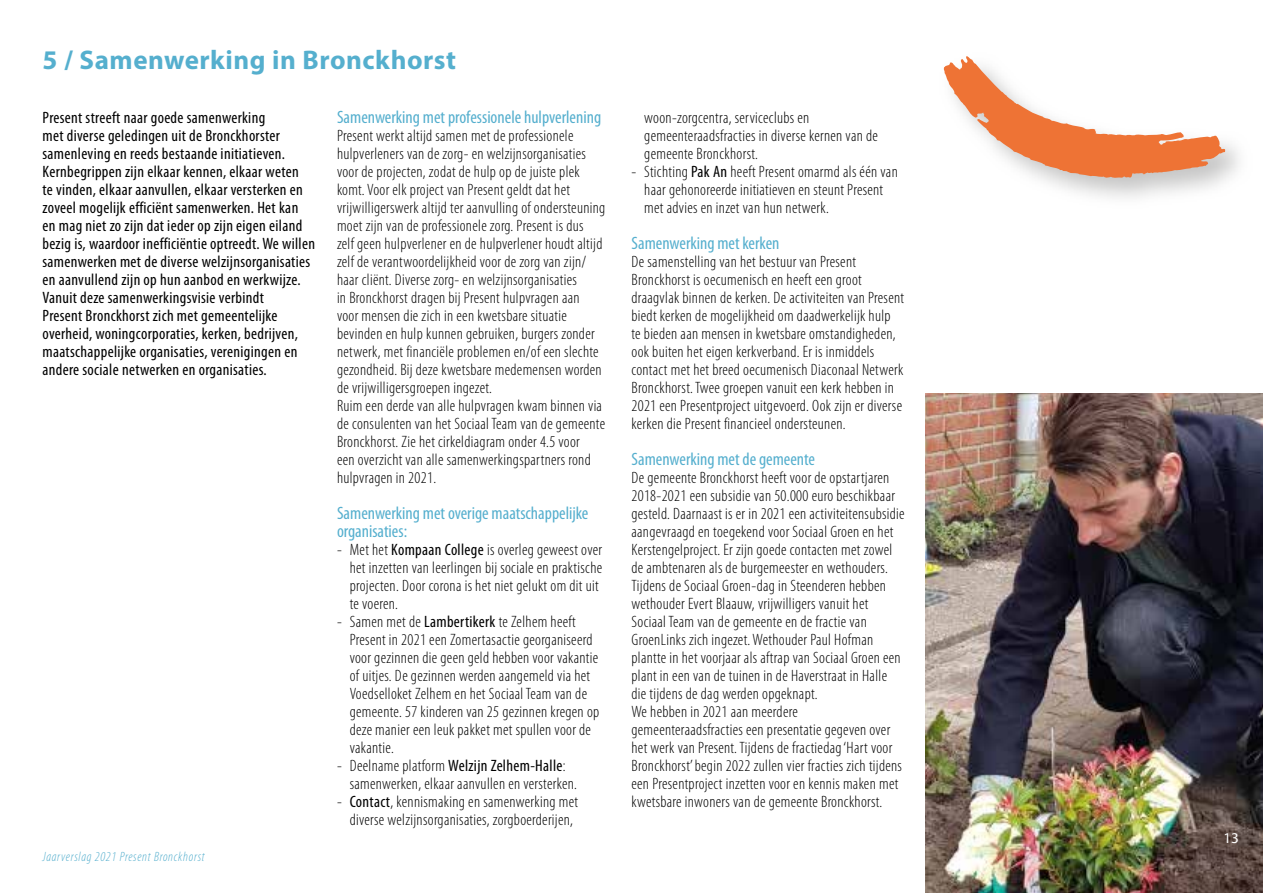
<style>
.page{position:relative;width:1263px;height:893px;background:#fff}
.page>*{position:absolute;margin:0;border:0;box-sizing:border-box;transform-origin:0 0}
.t1{font:700 27px "Myriad Pro";letter-spacing:.02em;color:#55afce}
.t2{font:condensed 18px/18px "Myriad Pro";color:#55afce}
.t3{font:300 condensed 16.5px/18px "Myriad Pro";letter-spacing:.02em;color:#000}
.t4{font:condensed 16.5px/18px "Myriad Pro";letter-spacing:.02em;color:#000}
.t5{font:15px "Myriad";color:#fff}
.t6{font:italic 300 condensed 13.5px "Myriad Pro";letter-spacing:.05em;color:#55afce}
.s1{font-weight:400}
</style>
<div class="page">
<img style="left:926px;top:393px;width:337px;height:500px">
<svg style="left:943px;top:56px;width:283px;height:123px"></svg>
<h1 class="t1" style="left:43px;top:42px;width:415px">5 / Samenwerking in Bronckhorst</h1>
<p class="t4" style="left:43px;top:109px;width:274px">Present streeft naar goede samenwerking<br>met diverse geledingen uit de Bronckhorster samenleving en reeds bestaande initiatieven.<br>Kernbegrippen zijn elkaar kennen, elkaar weten<br>te vinden, elkaar aanvullen, elkaar versterken en zoveel mogelijk efficiënt samenwerken. Het kan en mag niet zo zijn dat ieder op zijn eigen eiland bezig is, waardoor inefficiëntie optreedt. We willen samenwerken met de diverse welzijnsorganisaties en aanvullend zijn op hun aanbod en werkwijze.<br>Vanuit deze samenwerkingsvisie verbindt<br>Present Bronckhorst zich met gemeentelijke overheid, woningcorporaties, kerken, bedrijven, maatschappelijke organisaties, verenigingen en andere sociale netwerken en organisaties.</p>
<p class="t2" style="left:337px;top:108px;width:266px">Samenwerking met professionele hulpverlening</p>
<p class="t3" style="left:337px;top:127px;width:270px">Present werkt altijd samen met de professionele hulpverleners van de zorg- en welzijnsorganisaties voor de projecten, zodat de hulp op de juiste plek komt. Voor elk project van Present geldt dat het vrijwilligerswerk altijd ter aanvulling of ondersteuning moet zijn van de professionele zorg. Present is dus<br>zelf geen hulpverlener en de hulpverlener houdt altijd zelf de verantwoordelijkheid voor de zorg van zijn/ haar cliënt. Diverse zorg- en welzijnsorganisaties<br>in Bronckhorst dragen bij Present hulpvragen aan<br>voor mensen die zich in een kwetsbare situatie bevinden en hulp kunnen gebruiken, burgers zonder netwerk, met financiële problemen en/of een slechte gezondheid. Bij deze kwetsbare medemensen worden de vrijwilligersgroepen ingezet.<br>Ruim een derde van alle hulpvragen kwam binnen via de consulenten van het Sociaal Team van de gemeente Bronckhorst. Zie het cirkeldiagram onder 4.5 voor<br>een overzicht van alle samenwerkingspartners rond hulpvragen in 2021.</p>
<p class="t2" style="left:337px;top:504px;width:253px">Samenwerking met overige maatschappelijke organisaties:</p>
<p class="t3" style="left:350px;top:541px;width:254px;text-indent:-13px">- Met het <span class="s1">Kompaan College</span> is overleg geweest over het inzetten van leerlingen bij sociale en praktische projecten. Door corona is het niet gelukt om dit uit te voeren.</p>
<p class="t3" style="left:350px;top:613px;width:251px;text-indent:-13px">- Samen met de <span class="s1">Lambertikerk</span> te Zelhem heeft Present in 2021 een Zomertasactie georganiseerd voor gezinnen die geen geld hebben voor vakantie of uitjes. De gezinnen werden aangemeld via het Voedselloket Zelhem en het Sociaal Team van de gemeente. 57 kinderen van 25 gezinnen kregen op deze manier een leuk pakket met spullen voor de vakantie.</p>
<p class="t3" style="left:350px;top:757px;width:229px;text-indent:-13px">- Deelname platform <span class="s1">Welzijn Zelhem-Halle</span>: samenwerken, elkaar aanvullen en versterken.</p>
<p class="t3" style="left:337px;top:793px;width:243px;text-align:center">- <span class="s1">Contact</span>, kennismaking en samenwerking met diverse welzijnsorganisaties, zorgboerderijen,</p>
<p class="t6" style="left:43px;top:849px;width:164px">Jaarverslag 2021 Present Bronckhorst</p>
<p class="t3" style="left:644px;top:109px;width:235px">woon-zorgcentra, serviceclubs en gemeenteraadsfracties in diverse kernen van de gemeente Bronckhorst.</p>
<p class="t3" style="left:644px;top:163px;width:255px;text-indent:-13px">- Stichting <span class="s1">Pak An</span> heeft Present omarmd als één van haar gehonoreerde initiatieven en steunt Present met advies en inzet van hun netwerk.</p>
<p class="t2" style="left:631px;top:234px;width:150px">Samenwerking met kerken</p>
<p class="t3" style="left:631px;top:253px;width:274px">De samenstelling van het bestuur van Present Bronckhorst is oecumenisch en heeft een groot draagvlak binnen de kerken. De activiteiten van Present biedt kerken de mogelijkheid om daadwerkelijk hulp<br>te bieden aan mensen in kwetsbare omstandigheden, ook buiten het eigen kerkverband. Er is inmiddels contact met het breed oecumenisch Diaconaal Netwerk Bronckhorst. Twee groepen vanuit een kerk hebben in 2021 een Presentproject uitgevoerd. Ook zijn er diverse kerken die Present financieel ondersteunen.</p>
<p class="t2" style="left:631px;top:450px;width:185px">Samenwerking met de gemeente</p>
<p class="t3" style="left:631px;top:469px;width:275px">De gemeente Bronckhorst heeft voor de opstartjaren 2018-2021 een subsidie van 50.000 euro beschikbaar gesteld. Daarnaast is er in 2021 een activiteitensubsidie aangevraagd en toegekend voor Sociaal Groen en het Kerstengelproject. Er zijn goede contacten met zowel de ambtenaren als de burgemeester en wethouders.<br>Tijdens de Sociaal Groen-dag in Steenderen hebben wethouder Evert Blaauw, vrijwilligers vanuit het Sociaal Team van de gemeente en de fractie van GroenLinks zich ingezet. Wethouder Paul Hofman plantte in het voorjaar als aftrap van Sociaal Groen een plant in een van de tuinen in de Haverstraat in Halle die tijdens de dag werden opgeknapt.<br>We hebben in 2021 aan meerdere gemeenteraadsfracties een presentatie gegeven over het werk van Present. Tijdens de fractiedag ‘Hart voor Bronckhorst’ begin 2022 zullen vier fracties zich tijdens een Presentproject inzetten voor en kennis maken met kwetsbare inwoners van de gemeente Bronckhorst.</p>
<p class="t5" style="left:1223px;top:831px;width:17px">13</p>
</div>
